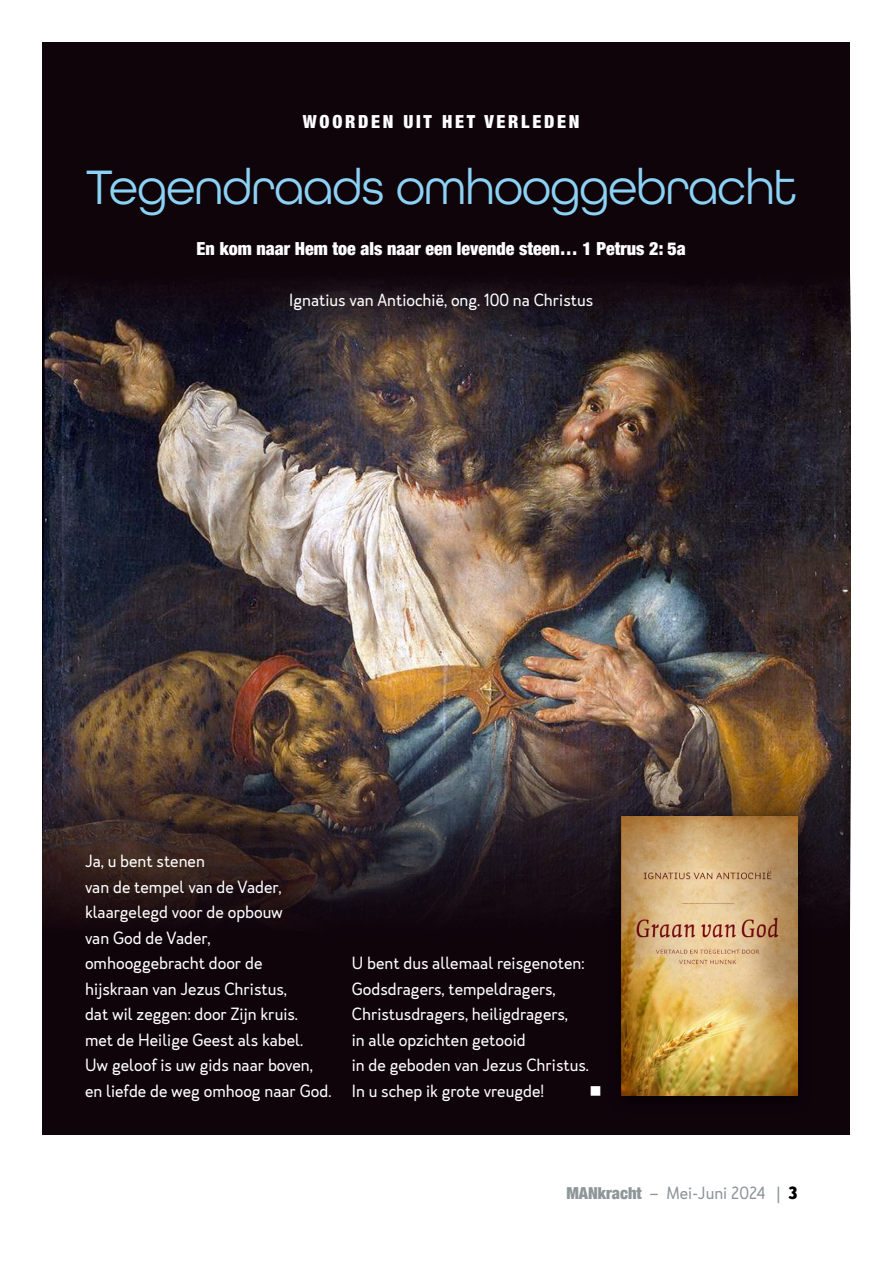
<style>
.page{position:relative;width:893px;height:1263px;background:#fff}
.page>*{position:absolute;margin:0;border:0;box-sizing:border-box;transform-origin:0 0}
.t1{font:51px "All Round Gothic W01";letter-spacing:-.015em;color:#8cd2f4;scale:.96 1}
.t2{font:900 condensed 18px "Helvetica Neue";letter-spacing:.15em;color:#fff}
.t3{font:16.5px/25.5px "Merlo Neue";color:#fff}
.t4{font:16.5px "Merlo Neue";color:#8e9698}
.t5{font:900 condensed 16.5px "Helvetica Neue";color:#8e9698}
.t6{font:16.5px "Wingdings";color:#fff}
.s1{font-family:"Helvetica Neue";font-weight:900;font-stretch:condensed}
.s2{font-weight:700;color:#000}
</style>
<div class="page">
<div style="left:43px;top:43px;width:807px;height:1092px;background:#10040b"></div>
<img style="left:43px;top:283px;width:807px;height:636px">
<div style="left:607px;top:806px;width:204px;height:308px;background:#000;opacity:.75"></div>
<img style="left:622px;top:816px;width:175px;height:280px">
<p class="t2" style="left:303px;top:110px;width:111px">Woorden UIT</p>
<p class="t2" style="left:442px;top:110px;width:12px">HET</p>
<p class="t2" style="left:484px;top:110px;width:13px">VERLEDEN</p>
<h1 class="t1" style="left:85px;top:158px;width:743px">Tegendraads omhooggebracht</h1>
<p class="t2" style="left:197px;top:238px;width:491px">En kom naar Hem toe als naar een levende steen… 1 Petrus 2: 5a</p>
<p class="t3" style="left:289px;top:288px;width:305px">Ignatius van Antiochië, ong. 100 na Christus</p>
<p class="t3" style="left:85px;top:849px;width:248px">Ja, u bent stenen<br>van de tempel van de Vader, klaargelegd voor de opbouw<br>van God de Vader, omhooggebracht door de<br>hijskraan van Jezus Christus,<br>dat wil zeggen: door Zijn kruis.<br>met de Heilige Geest als kabel.<br>Uw geloof is uw gids naar boven, en liefde de weg omhoog naar God.</p>
<p class="t3" style="left:352px;top:950px;width:238px">U bent dus allemaal reisgenoten:<br>Godsdragers, tempeldragers,<br>Christusdragers, heiligdragers,<br>in alle opzichten getooid<br>in de geboden van Jezus Christus.<br>In u schep ik grote vreugde!</p>
<p class="t6" style="left:589px;top:1082px;width:14px">■</p>
<p class="t5" style="left:566px;top:1182px;width:12px">MAN</p>
<p class="t4" style="left:598px;top:1182px;width:201px"><span class="s1">kracht</span> – Mei-Juni 2024 | <span class="s2">3</span></p>
</div>
